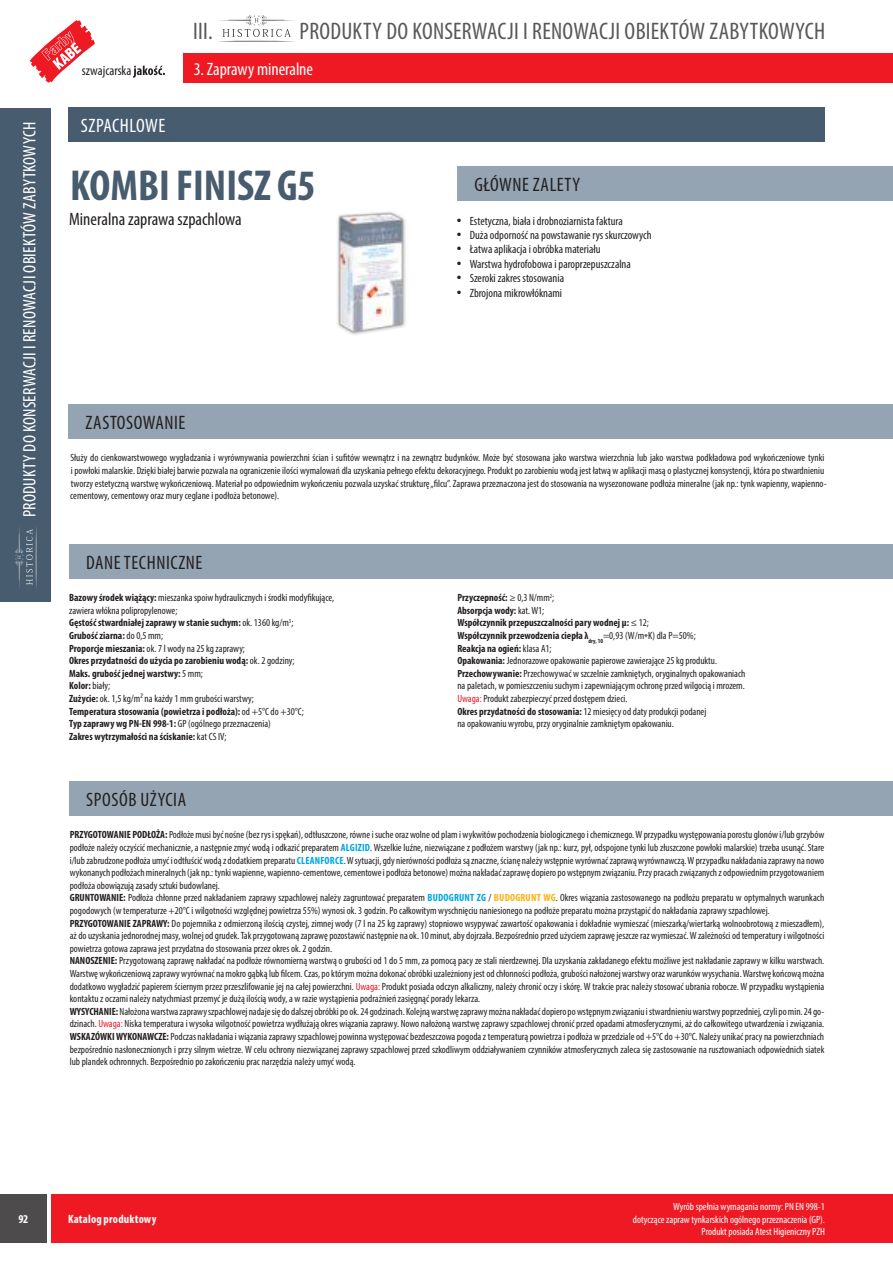
<style>
.page{position:relative;width:893px;height:1263px;background:#fff}
.page>*{position:absolute;margin:0;border:0;box-sizing:border-box;transform-origin:0 0}
.t1{font:700 condensed 43.5px "Myriad Pro";color:#475c6f}
.t2{font:condensed 24px "Myriad Pro";letter-spacing:.01em;color:#5a5758}
.t3{font:condensed 19.5px "Myriad Pro";letter-spacing:.03em;color:#241f1f}
.t4{font:condensed 19.5px "Myriad Pro";letter-spacing:.03em;color:#fff}
.t5{font:condensed 18px "Myriad Pro";letter-spacing:.01em;color:#fff}
.t6{font:condensed 18px "Myriad Pro";color:#241f1f}
.t7{font:condensed 13.5px "Myriad Pro";color:#241f1f}
.t8{font:condensed 12px "Myriad Pro";color:#241f1f}
.t9{font:700 condensed 12px "Myriad Pro";letter-spacing:.015em;color:#fff}
.t10{font:condensed 10.5px/12.6px "Myriad Pro";color:#241f1f}
.t11{font:700 condensed 10.5px/12.6px "Myriad Pro";color:#241f1f}
.t12{font:condensed 10.5px/12px "Myriad Pro";color:#fff;text-align:right}
.s1{font-size:18px}
.s2{font-weight:400}
.s3{font-weight:700}
.s4{color:#ef1923}
.s5{font-weight:700;color:#00a5e2}
.s6{font-weight:700;color:#ffb10f}
</style>
<div class="page">
<div style="left:52px;top:1194px;width:841px;height:49px;background:#ef1923"></div>
<div style="left:0;top:1194px;width:47px;height:49px;background:#4e4b4c"></div>
<svg style="left:30px;top:20px;width:65px;height:63px"></svg>
<svg style="left:133px;top:66px;width:32px;height:12px"></svg>
<div style="left:184px;top:54px;width:709px;height:29px;background:#ef1923"></div>
<div style="left:0;top:108px;width:51px;height:494px;background:#475c6f"></div>
<svg style="left:15px;top:527px;width:22px;height:61px"></svg>
<svg style="left:218px;top:15px;width:77px;height:27px"></svg>
<div style="left:68px;top:404px;width:825px;height:34px;background:#95a4b3"></div>
<div style="left:69px;top:544px;width:824px;height:34px;background:#95a4b3"></div>
<div style="left:69px;top:781px;width:824px;height:34px;background:#95a4b3"></div>
<div style="left:457px;top:167px;width:436px;height:34px;background:#95a4b3"></div>
<div style="left:68px;top:108px;width:757px;height:34px;background:#475c6f"></div>
<img style="left:337px;top:212px;width:69px;height:123px">
<h3 class="t5" style="left:19px;top:517px;width:397px;rotate:-90deg">PRODUKTY DO KONSERWACJI I RENOWACJI OBIEKTÓW ZABYTKOWYCH</h3>
<p class="t7" style="left:82px;top:62px;width:51px">szwajcarska</p>
<h3 class="t4" style="left:81px;top:114px;width:86px">SZPACHLOWE</h3>
<h2 class="t2" style="left:193px;top:17px;width:21px">III.</h2>
<h2 class="t2" style="left:300px;top:17px;width:527px">PRODUKTY DO KONSERWACJI I RENOWACJI OBIEKTÓW ZABYTKOWYCH</h2>
<h3 class="t5" style="left:194px;top:58px;width:121px">3. Zaprawy mineralne</h3>
<h1 class="t1" style="left:70px;top:158px;width:247px">KOMBI FINISZ G5</h1>
<h3 class="t6" style="left:69px;top:208px;width:174px">Mineralna zaprawa szpachlowa</h3>
<h3 class="t3" style="left:86px;top:410px;width:101px">ZASTOSOWANIE</h3>
<h3 class="t3" style="left:474px;top:173px;width:107px">GŁÓWNE ZALETY</h3>
<p class="t8" style="left:457px;top:213px;width:167px"><span class="s1">•</span> Estetyczna, biała i drobnoziarnista faktura</p>
<p class="t8" style="left:457px;top:228px;width:196px"><span class="s1">•</span> Duża odporność na powstawanie rys skurczowych</p>
<p class="t8" style="left:457px;top:242px;width:145px"><span class="s1">•</span> Łatwa aplikacja i obróbka materiału</p>
<p class="t8" style="left:457px;top:257px;width:175px"><span class="s1">•</span> Warstwa hydrofobowa i paroprzepuszczalna</p>
<p class="t8" style="left:457px;top:271px;width:109px"><span class="s1">•</span> Szeroki zakres stosowania</p>
<p class="t8" style="left:457px;top:285px;width:107px"><span class="s1">•</span> Zbrojona mikrowłóknami</p>
<p class="t10" style="left:70px;top:451px;width:758px">Służy do cienkowarstwowego wygładzania i wyrównywania powierzchni ścian i sufitów wewnątrz i na zewnątrz budynków. Może być stosowana jako warstwa wierzchnia lub jako warstwa podkładowa pod wykończeniowe tynki i powłoki malarskie. Dzięki białej barwie pozwala na ograniczenie ilości wymalowań dla uzyskania pełnego efektu dekoracyjnego. Produkt po zarobieniu wodą jest łatwą w aplikacji masą o plastycznej konsystencji, która po stwardnieniu tworzy estetyczną warstwę wykończeniową. Materiał po odpowiednim wykończeniu pozwala uzyskać strukturę „filcu”. Zaprawa przeznaczona jest do stosowania na wysezonowane podłoża mineralne (jak np.: tynk wapienny, wapienno&shy;cementowy, cementowy oraz mury ceglane i podłoża betonowe).</p>
<h3 class="t3" style="left:86px;top:550px;width:118px">DANE TECHNICZNE</h3>
<p class="t11" style="left:69px;top:591px;width:267px">Bazowy środek wiążący: <span class="s2">mieszanka spoiw hydraulicznych i środki modyfikujące, zawiera włókna polipropylenowe;<br></span>Gęstość stwardniałej zaprawy w stanie suchym: <span class="s2">ok. 1360 kg/m</span><sup>3</sup><span class="s2">;<br></span>Grubość ziarna: <span class="s2">do 0,5 mm;<br></span>Proporcje mieszania: <span class="s2">ok. 7 l wody na 25 kg zaprawy;<br></span>Okres przydatności do użycia po zarobieniu wodą: <span class="s2">ok. 2 godziny;<br></span>Maks. grubość jednej warstwy: <span class="s2">5 mm;<br></span>Kolor: <span class="s2">biały;<br></span>Zużycie: <span class="s2">ok. 1,5 kg/m² na każdy 1 mm grubości warstwy;<br></span>Temperatura stosowania (powietrza i podłoża): <span class="s2">od +5°C do +30°C;<br></span>Typ zaprawy wg PN-EN 998-1: <span class="s2">GP (ogólnego przeznaczenia)<br></span>Zakres wytrzymałości na ściskanie: <span class="s2">kat CS IV;</span></p>
<p class="t10" style="left:457px;top:591px;width:290px"><span class="s3">Przyczepność:</span> ≥ 0,3 N/mm<sup>2</sup>;<br><span class="s3">Absorpcja wody:</span> kat. W1;<br><span class="s3">Współczynnik przepuszczalności pary wodnej μ:</span> ≤ 12;<br><span class="s3">Współczynnik przewodzenia ciepła λ</span><sub>dry,</sub> <sub>10</sub>=0,93 (W/m*K) dla P=50%;<br><span class="s3">Reakcja na ogień:</span> klasa A1;<br><span class="s3">Opakowania:</span> Jednorazowe opakowanie papierowe zawierające 25 kg produktu.<br><span class="s3">Przechowywanie:</span> Przechowywać w szczelnie zamkniętych, oryginalnych opakowaniach na paletach, w pomieszczeniu suchym i zapewniającym ochronę przed wilgocią i mrozem.<br><span class="s4">Uwaga:</span> Produkt zabezpieczyć przed dostępem dzieci.<br><span class="s3">Okres przydatności do stosowania:</span> 12 miesięcy od daty produkcji podanej<br>na opakowaniu wyrobu, przy oryginalnie zamkniętym opakowaniu.</p>
<h3 class="t3" style="left:86px;top:787px;width:101px">SPOSÓB UŻYCIA</h3>
<p class="t10" style="left:70px;top:828px;width:756px"><span class="s3">PRZYGOTOWANIE PODŁOŻA:</span> Podłoże musi być nośne (bez rys i spękań), odtłuszczone, równe i suche oraz wolne od plam i wykwitów pochodzenia biologicznego i chemicznego. W przypadku występowania porostu glonów i/lub grzybów podłoże należy oczyścić mechanicznie, a następnie zmyć wodą i odkazić preparatem <span class="s5">ALGIZID</span>. Wszelkie luźne, niezwiązane z podłożem warstwy (jak np.: kurz, pył, odspojone tynki lub złuszczone powłoki malarskie) trzeba usunąć. Stare i/lub zabrudzone podłoża umyć i odtłuścić wodą z dodatkiem preparatu <span class="s5">CLEANFORCE</span>. W sytuacji, gdy nierówności podłoża są znaczne, ścianę należy wstępnie wyrównać zaprawą wyrównawczą. W przypadku nakładania zaprawy na nowo wykonanych podłożach mineralnych (jak np.: tynki wapienne, wapienno-cementowe, cementowe i podłoża betonowe) można nakładać zaprawę dopiero po wstępnym związaniu. Przy pracach związanych z odpowiednim przygotowaniem podłoża obowiązują zasady sztuki budowlanej.<br><span class="s3">GRUNTOWANIE:</span> Podłoża chłonne przed nakładaniem zaprawy szpachlowej należy zagruntować preparatem <span class="s5">BUDOGRUNT ZG</span> / <span class="s6">BUDOGRUNT WG</span>. Okres wiązania zastosowanego na podłożu preparatu w optymalnych warunkach pogodowych (w temperaturze +20°C i wilgotności względnej powietrza 55%) wynosi ok. 3 godzin. Po całkowitym wyschnięciu naniesionego na podłoże preparatu można przystąpić do nakładania zaprawy szpachlowej.<br><span class="s3">PRZYGOTOWANIE ZAPRAWY:</span> Do pojemnika z odmierzoną ilością czystej, zimnej wody (7 l na 25 kg zaprawy) stopniowo wsypywać zawartość opakowania i dokładnie wymieszać (mieszarką/wiertarką wolnoobrotową z mieszadłem), aż do uzyskania jednorodnej masy, wolnej od grudek. Tak przygotowaną zaprawę pozostawić następnie na ok. 10 minut, aby dojrzała. Bezpośrednio przed użyciem zaprawę jeszcze raz wymieszać. W zależności od temperatury i wilgotności powietrza gotowa zaprawa jest przydatna do stosowania przez okres ok. 2 godzin.<br><span class="s3">NANOSZENIE:</span> Przygotowaną zaprawę nakładać na podłoże równomierną warstwą o grubości od 1 do 5 mm, za pomocą pacy ze stali nierdzewnej. Dla uzyskania zakładanego efektu możliwe jest nakładanie zaprawy w kilku warstwach.<br>Warstwę wykończeniową zaprawy wyrównać na mokro gąbką lub filcem. Czas, po którym można dokonać obróbki uzależniony jest od chłonności podłoża, grubości nałożonej warstwy oraz warunków wysychania. Warstwę końcową można dodatkowo wygładzić papierem ściernym przez przeszlifowanie jej na całej powierzchni. <span class="s4">Uwaga:</span> Produkt posiada odczyn alkaliczny, należy chronić oczy i skórę. W trakcie prac należy stosować ubrania robocze. W przypadku wystąpienia kontaktu z oczami należy natychmiast przemyć je dużą ilością wody, a w razie wystąpienia podrażnień zasięgnąć porady lekarza.<br><span class="s3">WYSYCHANIE:</span> Nałożona warstwa zaprawy szpachlowej nadaje się do dalszej obróbki po ok. 24 godzinach. Kolejną warstwę zaprawy można nakładać dopiero po wstępnym związaniu i stwardnieniu warstwy poprzedniej, czyli po min. 24 go&shy;dzinach. <span class="s4">Uwaga:</span> Niska temperatura i wysoka wilgotność powietrza wydłużają okres wiązania zaprawy. Nowo nałożoną warstwę zaprawy szpachlowej chronić przed opadami atmosferycznymi, aż do całkowitego utwardzenia i związania.<br><span class="s3">WSKAZÓWKI WYKONAWCZE:</span> Podczas nakładania i wiązania zaprawy szpachlowej powinna występować bezdeszczowa pogoda z temperaturą powietrza i podłoża w przedziale od +5°C do +30°C. Należy unikać pracy na powierzchniach bezpośrednio nasłonecznionych i przy silnym wietrze. W celu ochrony niezwiązanej zaprawy szpachlowej przed szkodliwym oddziaływaniem czynników atmosferycznych zaleca się zastosowanie na rusztowaniach odpowiednich siatek lub plandek ochronnych. Bezpośrednio po zakończeniu prac narzędzia należy umyć wodą.</p>
<p class="t9" style="left:18px;top:1211px;width:12px">92</p>
<p class="t9" style="left:68px;top:1211px;width:90px">Katalog produktowy</p>
<p class="t12" style="left:633px;top:1201px;width:194px">Wyrób spełnia wymagania normy: PN EN 998-1<br>dotyczące zapraw tynkarskich ogólnego przeznaczenia (GP).<br>Produkt posiada Atest Higieniczny PZH</p>
</div>
